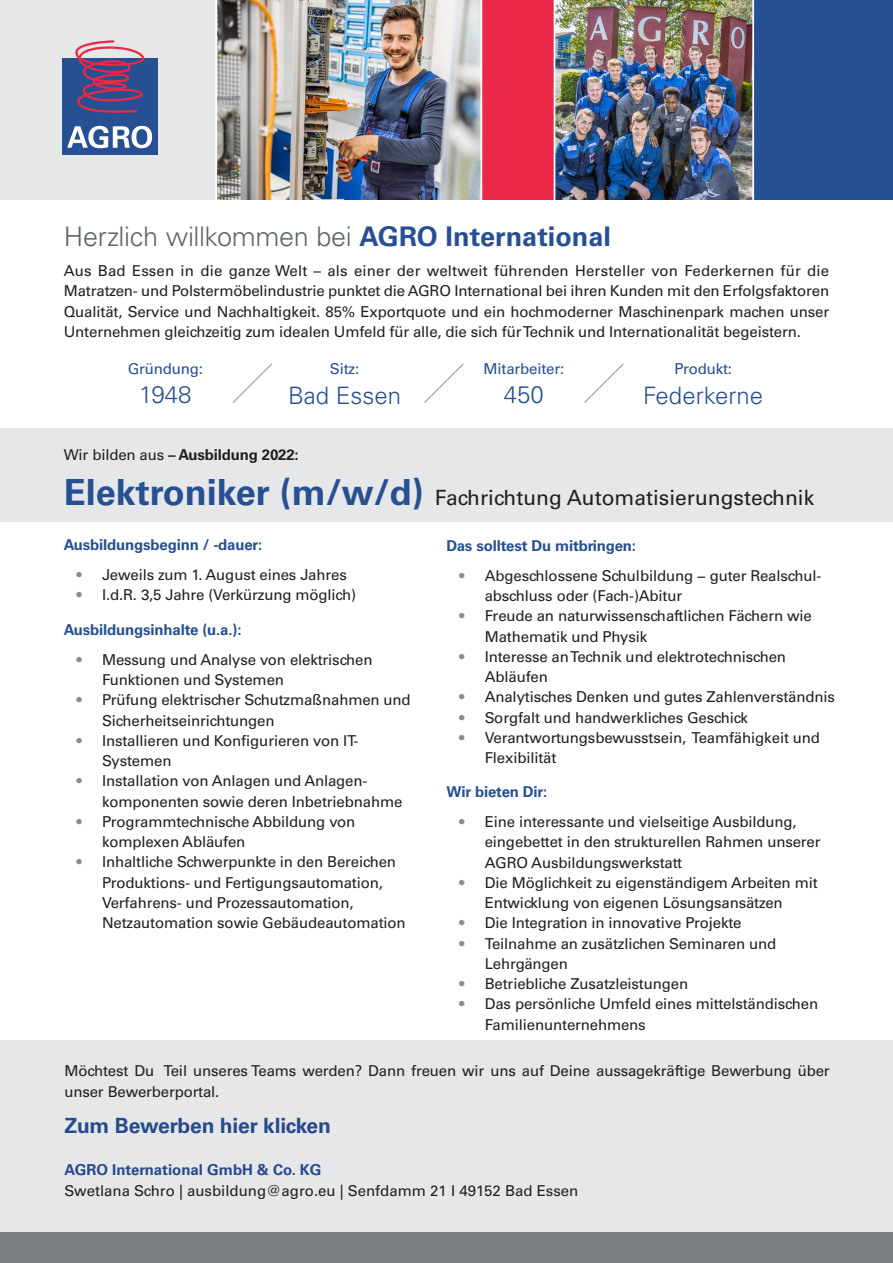
<style>
.page{position:relative;width:893px;height:1263px;background:#fff}
.page>*{position:absolute;margin:0;border:0;box-sizing:border-box;transform-origin:0 0}
.t1{font:300 27px "Univers LT Std";letter-spacing:-.01em;color:#5c6366}
.t2{font:300 24px "Univers LT Std";color:#265091}
.t3{font:21px "Univers LT Std";color:#231f20}
.t4{font:700 21px "Univers LT Std";letter-spacing:-.01em;color:#274a8d}
.t5{font:15px/20.2px "Univers LT Std";letter-spacing:-.01em;color:#231f20}
.t6{font:700 15px "Univers LT Std";letter-spacing:-.01em;color:#265091}
.t7{font:15px "Univers LT Std";letter-spacing:-.01em;color:#265091}
.t8{font:700 15px "Univers LT Std";letter-spacing:-.01em;color:#231f20}
.t9{font:700 15px "Univers LT Std";color:#274a8d}
.s1{font-weight:700;color:#265091}
.s2{font-weight:400}
.s3{font-weight:700;font-size:36px;color:#265091}
.s4{color:#8a8c8f}
</style>
<div class="page">
<svg style="left:233px;top:363px;width:39px;height:40px"></svg>
<svg style="left:424px;top:363px;width:40px;height:40px"></svg>
<svg style="left:584px;top:363px;width:40px;height:40px"></svg>
<div style="left:480px;top:0;width:210px;height:200px;background:#eb2847"></div>
<div style="left:683px;top:0;width:210px;height:200px;background:#265091"></div>
<div style="left:0;top:0;width:264px;height:200px;background:#e6e7e9"></div>
<img style="left:217px;top:0;width:263px;height:200px">
<img style="left:555px;top:0;width:197px;height:200px">
<hr style="left:215px;top:0;width:2px;height:200px;background:#fff">
<hr style="left:480px;top:0;width:2px;height:200px;background:#fff">
<hr style="left:554px;top:0;width:1px;height:200px;background:#fff">
<hr style="left:752px;top:0;width:2px;height:200px;background:#fff">
<div style="left:62px;top:58px;width:96px;height:97px;background:#265091"></div>
<svg style="left:75px;top:40px;width:70px;height:73px"></svg>
<svg style="left:67px;top:126px;width:85px;height:22px"></svg>
<div style="left:0;top:428px;width:893px;height:94px;background:#e6e7e9"></div>
<div style="left:0;top:1040px;width:893px;height:223px;background:#e6e7e9"></div>
<div style="left:0;top:1233px;width:893px;height:30px;background:#7c7f82"></div>
<p class="t1" style="left:64px;top:220px;width:549px">Herzlich willkommen bei <span class="s1">AGRO International</span></p>
<p class="t5" style="left:64px;top:261px;width:767px;text-align:justify">Aus Bad Essen in die ganze Welt – als einer der weltweit führenden Hersteller von Federkernen für die Matratzen- und Polstermöbelindustrie punktet die AGRO International bei ihren Kunden mit den Erfolgsfaktoren Qualität, Service und Nachhaltigkeit. 85% Exportquote und ein hochmoderner Maschinenpark machen unser Unternehmen gleichzeitig zum idealen Umfeld für alle, die sich für Technik und Internationalität begeistern.</p>
<p class="t7" style="left:330px;top:360px;width:31px">Sitz:</p>
<p class="t7" style="left:483px;top:360px;width:82px">Mitarbeiter:</p>
<p class="t2" style="left:139px;top:380px;width:54px">1948</p>
<p class="t7" style="left:128px;top:360px;width:77px">Gründung:</p>
<p class="t7" style="left:674px;top:360px;width:59px">Produkt:</p>
<p class="t2" style="left:288px;top:381px;width:114px">Bad Essen</p>
<p class="t2" style="left:504px;top:380px;width:42px">450</p>
<p class="t2" style="left:643px;top:381px;width:121px">Federkerne</p>
<p class="t8" style="left:64px;top:446px;width:236px"><span class="s2">Wir bilden aus</span> – Ausbildung 2022:</p>
<p class="t3" style="left:64px;top:485px;width:752px"><span class="s3">Elektroniker (m/w/d)</span> Fachrichtung Automatisierungstechnik</p>
<p class="t6" style="left:64px;top:536px;width:200px">Ausbildungsbeginn / -dauer:</p>
<p class="t5" style="left:77px;top:564px;width:272px"><span class="s4">•</span> Jeweils zum 1. August eines Jahres</p>
<p class="t5" style="left:77px;top:585px;width:281px"><span class="s4">•</span> I.d.R. 3,5 Jahre (Verkürzung möglich)</p>
<p class="t6" style="left:446px;top:537px;width:191px">Das solltest Du mitbringen:</p>
<p class="t5" style="left:485px;top:566px;width:338px;text-indent:-26px"><span class="s4">•</span> Abgeschlossene Schulbildung − guter Realschul&shy;abschluss oder (Fach-)Abitur</p>
<p class="t5" style="left:485px;top:606px;width:328px;text-indent:-26px"><span class="s4">•</span> Freude an naturwissenschaftlichen Fächern wie<br>Mathematik und Physik</p>
<p class="t5" style="left:485px;top:647px;width:303px;text-indent:-26px"><span class="s4">•</span> Interesse an Technik und elektrotechnischen<br>Abläufen</p>
<p class="t5" style="left:459px;top:687px;width:377px"><span class="s4">•</span> Analytisches Denken und gutes Zahlenverständnis</p>
<p class="t5" style="left:459px;top:707px;width:290px"><span class="s4">•</span> Sorgfalt und handwerkliches Geschick</p>
<p class="t5" style="left:485px;top:728px;width:337px;text-indent:-26px"><span class="s4">•</span> Verantwortungsbewusstsein, Teamfähigkeit und<br>Flexibilität</p>
<p class="t6" style="left:446px;top:783px;width:102px">Wir bieten Dir:</p>
<p class="t5" style="left:485px;top:812px;width:337px;text-indent:-26px"><span class="s4">•</span> Eine interessante und vielseitige Ausbildung, eingebettet in den strukturellen Rahmen unserer<br>AGRO Ausbildungswerkstatt</p>
<p class="t5" style="left:485px;top:872px;width:334px;text-indent:-26px"><span class="s4">•</span> Die Möglichkeit zu eigenständigem Arbeiten mit<br>Entwicklung von eigenen Lösungsansätzen</p>
<p class="t5" style="left:459px;top:913px;width:284px"><span class="s4">•</span> Die Integration in innovative Projekte</p>
<p class="t5" style="left:485px;top:933px;width:293px;text-indent:-26px"><span class="s4">•</span> Teilnahme an zusätzlichen Seminaren und<br>Lehrgängen</p>
<p class="t5" style="left:459px;top:974px;width:230px"><span class="s4">•</span> Betriebliche Zusatzleistungen</p>
<p class="t5" style="left:485px;top:994px;width:335px;text-indent:-26px"><span class="s4">•</span> Das persönliche Umfeld eines mittelständischen<br>Familienunternehmens</p>
<p class="t6" style="left:64px;top:621px;width:179px">Ausbildungsinhalte (u.a.):</p>
<p class="t5" style="left:102px;top:649px;width:272px;text-indent:-26px"><span class="s4">•</span> Messung und Analyse von elektrischen<br>Funktionen und Systemen</p>
<p class="t5" style="left:102px;top:690px;width:310px;text-indent:-26px"><span class="s4">•</span> Prüfung elektrischer Schutzmaßnahmen und<br>Sicherheitseinrichtungen</p>
<p class="t5" style="left:102px;top:730px;width:258px;text-indent:-26px"><span class="s4">•</span> Installieren und Konfigurieren von IT-<br>Systemen</p>
<p class="t5" style="left:102px;top:771px;width:302px;text-indent:-26px"><span class="s4">•</span> Installation von Anlagen und Anlagen&shy;komponenten sowie deren Inbetriebnahme</p>
<p class="t5" style="left:102px;top:811px;width:255px;text-indent:-26px"><span class="s4">•</span> Programmtechnische Abbildung von komplexen Abläufen</p>
<p class="t5" style="left:102px;top:852px;width:305px;text-indent:-26px"><span class="s4">•</span> Inhaltliche Schwerpunkte in den Bereichen Produktions- und Fertigungsautomation, Verfahrens- und Prozessautomation, Netzautomation sowie Gebäudeautomation</p>
<p class="t5" style="left:64px;top:1060px;width:767px;line-height:21px">Möchtest Du Teil unseres Teams werden? Dann freuen wir uns auf Deine aussagekräftige Bewerbung über unser Bewerberportal.</p>
<p class="t4" style="left:64px;top:1113px;width:268px">Zum Bewerben hier klicken</p>
<p class="t9" style="left:64px;top:1161px;width:259px">AGRO International GmbH &amp; Co. KG</p>
<p class="t5" style="left:64px;top:1181px;width:515px">Swetlana Schro | ausbildung@agro.eu | Senfdamm 21 I 49152 Bad Essen</p>
</div>
